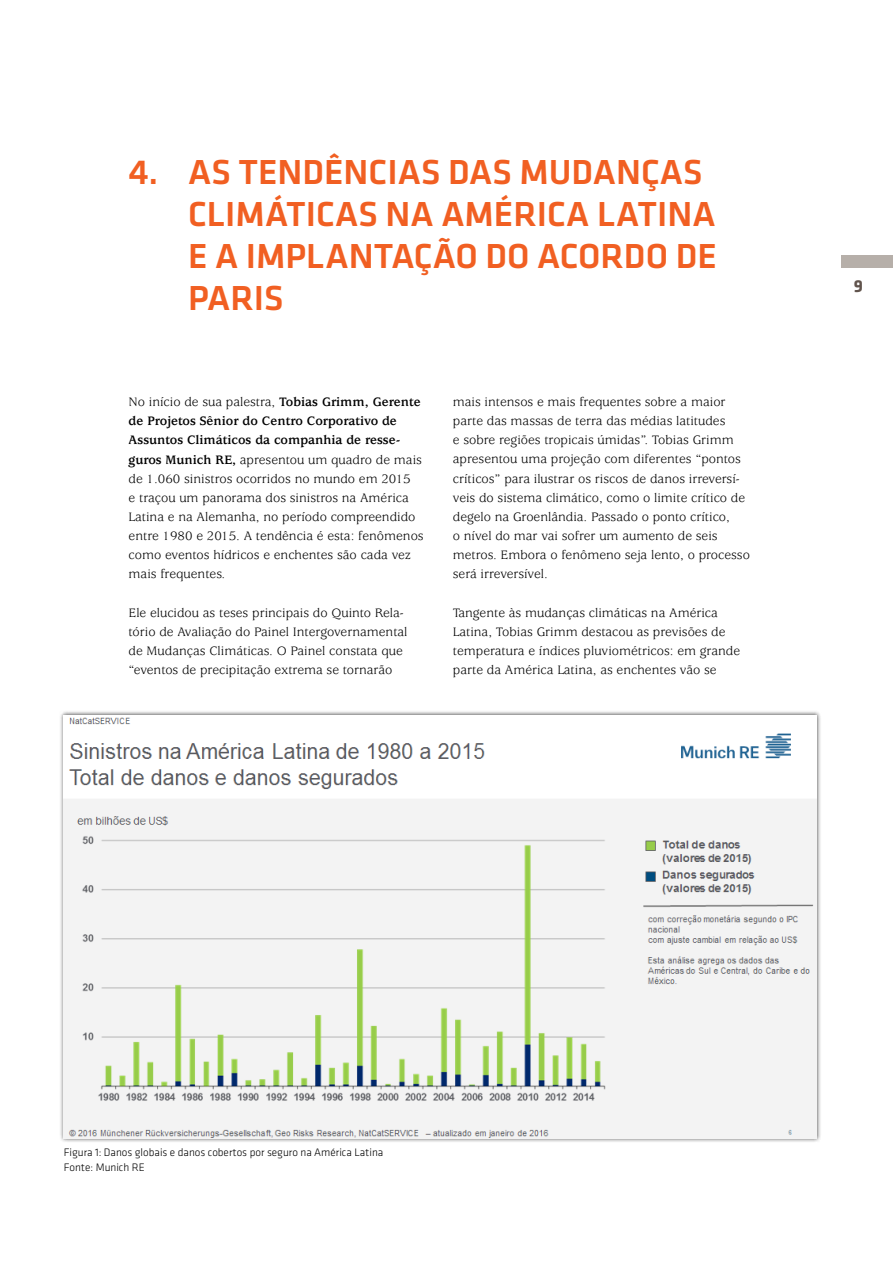
<style>
.page{position:relative;width:893px;height:1263px;background:#fff}
.page>*{position:absolute;margin:0;border:0;box-sizing:border-box;transform-origin:0 0}
.t1{font:500 36px/42px "Klavika Basic";color:#f15f22}
.t2{font:700 18px "Klavika Basic";color:#61544d}
.t3{font:13.5px/19.2px "Usherwood Std";color:#000}
.t4{font:300 11.25px/14.9px "Klavika Basic";color:#000}
.s1{font-weight:700}
</style>
<div class="page">
<div style="left:842px;top:255px;width:51px;height:13px;background:#b6afa9"></div>
<div style="left:59px;top:710px;width:762px;height:433px;background:#000;opacity:.7"></div>
<img style="left:64px;top:715px;width:753px;height:423px">
<h1 class="t1" style="left:188px;top:150px;width:530px;text-indent:-60px">4. AS TENDÊNCIAS DAS MUDANÇAS<br>CLIMÁTICAS NA AMÉRICA LATINA<br>E A IMPLANTAÇÃO DO ACORDO DE<br>PARIS</h1>
<p class="t3" style="left:129px;top:393px;width:297px">No início de sua palestra, <span class="s1">Tobias Grimm, Gerente de Projetos Sênior do Centro Corporativo de Assuntos Climáticos da companhia de resse&shy;guros Munich RE,</span> apresentou um quadro de mais de 1.060 sinistros ocorridos no mundo em 2015<br>e traçou um panorama dos sinistros na América Latina e na Alemanha, no período compreendido entre 1980 e 2015. A tendência é esta: fenômenos como eventos hídricos e enchentes são cada vez mais frequentes.</p>
<p class="t3" style="left:129px;top:603px;width:280px">Ele elucidou as teses principais do Quinto Rela&shy;tório de Avaliação do Painel Intergovernamental de Mudanças Climáticas. O Painel constata que “eventos de precipitação extrema se tornarão</p>
<p class="t3" style="left:453px;top:393px;width:299px">mais intensos e mais frequentes sobre a maior parte das massas de terra das médias latitudes<br>e sobre regiões tropicais úmidas”. Tobias Grimm apresentou uma projeção com diferentes “pontos críticos” para ilustrar os riscos de danos irreversí&shy;veis do sistema climático, como o limite crítico de degelo na Groenlândia. Passado o ponto crítico,<br>o nível do mar vai sofrer um aumento de seis metros. Embora o fenômeno seja lento, o processo será irreversível.</p>
<p class="t3" style="left:453px;top:603px;width:289px">Tangente às mudanças climáticas na América Latina, Tobias Grimm destacou as previsões de temperatura e índices pluviométricos: em grande parte da América Latina, as enchentes vão se</p>
<h2 class="t2" style="left:854px;top:273px;width:11px">9</h2>
<p class="t4" style="left:64px;top:1145px;width:321px">Figura 1: Danos globais e danos cobertos por seguro na América Latina<br>Fonte: Munich RE</p>
</div>
